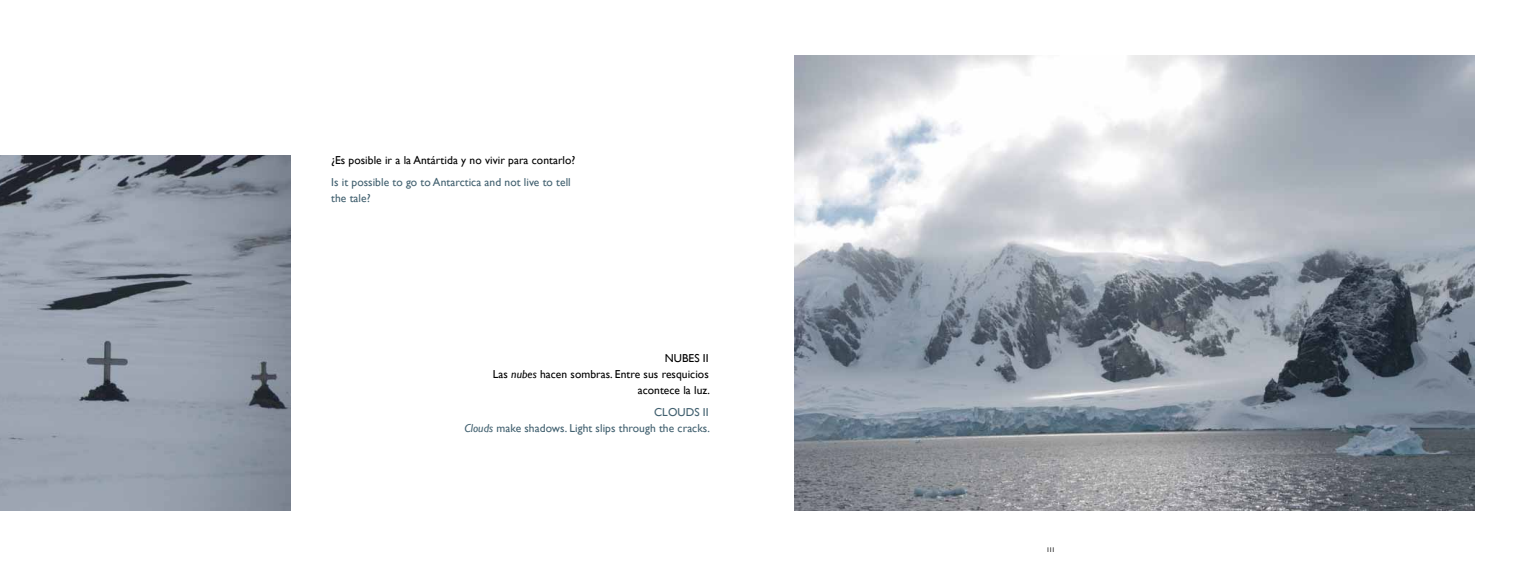
<style>
.page{position:relative;width:1531px;height:567px;background:#fff}
.page>*{position:absolute;margin:0;border:0;box-sizing:border-box;transform-origin:0 0}
.t1{font:11.5px/16px "Gill Sans";letter-spacing:.005em;color:#000;text-align:right}
.t2{font:11.5px/16px "Gill Sans";letter-spacing:.005em;color:#41606f}
.t3{font:condensed 7px "Gill Sans";color:#000}
.s1{font-style:italic}
</style>
<div class="page">
<img style="left:794px;top:55px;width:680px;height:455px">
<img style="left:0;top:156px;width:290px;height:354px">
<p class="t1" style="left:331px;top:152px;width:246px">¿Es posible ir a la Antártida y no vivir para contarlo?</p>
<p class="t2" style="left:331px;top:174px;width:241px">Is it possible to go to Antarctica and not live to tell the tale?</p>
<p class="t1" style="left:493px;top:351px;width:219px">NUBES II<br>Las <span class="s1">nubes</span> hacen sombras. Entre sus resquicios acontece la luz.</p>
<p class="t2" style="left:464px;top:404px;width:247px;text-align:right">CLOUDS II<br><span class="s1">Clouds</span> make shadows. Light slips through the cracks.</p>
<p class="t3" style="left:1046px;top:546px;width:10px">111</p>
</div>
